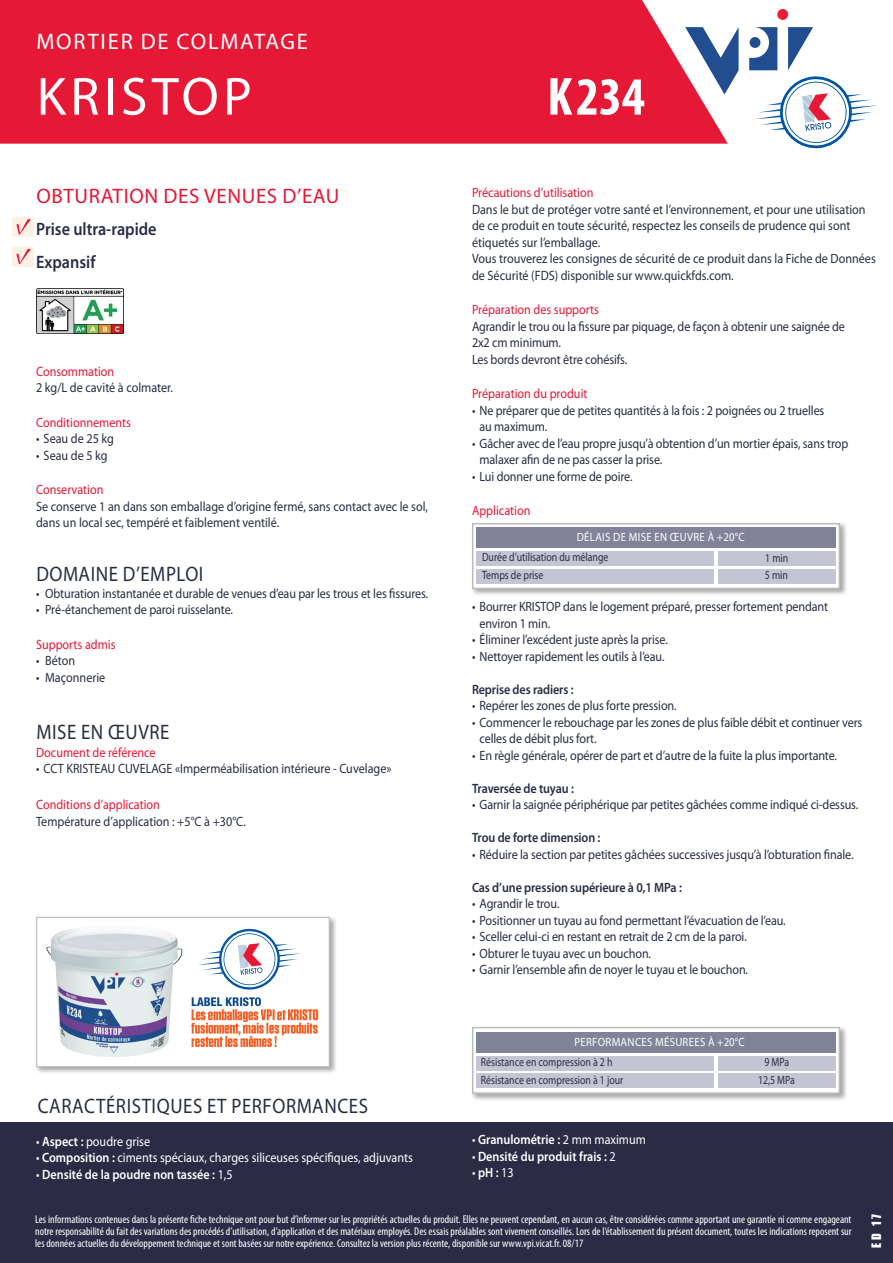
<style>
.page{position:relative;width:893px;height:1263px;background:#fff}
.page>*{position:absolute;margin:0;border:0;box-sizing:border-box;transform-origin:0 0}
.t1{font:54px "Myriad Pro";letter-spacing:.08em;color:#fff}
.t2{font:700 condensed 54px "Myriad Pro";color:#fff}
.t3{font:22.5px "Myriad Pro";letter-spacing:.08em;color:#fff}
.t4{font:21px "Myriad Pro";letter-spacing:.03em;color:#282d45;scale:.9 1}
.t5{font:21px "Myriad Pro";letter-spacing:.03em;color:#e51836}
.t6{font:600 18px/33px "Myriad Pro";color:#282d45;scale:.9 1}
.t7{font:13.5px/16.5px "Myriad Pro";letter-spacing:-.01em;color:#282d45;scale:.9 1}
.t8{font:13.5px "Myriad Pro";color:#e51836;scale:.9 1}
.t9{font:13.5px "Myriad Pro";color:#fff;scale:.9 1}
.t10{font:600 13.5px "Myriad Pro";letter-spacing:-.01em;color:#282d45;scale:.9 1}
.t11{font:600 13.5px "Myriad Pro";color:#fff;scale:.9 1}
.t12{font:12px/17.7px "Myriad Pro";color:#282d45;scale:.82 1}
.t13{font:12px "Myriad Pro";letter-spacing:.03em;color:#fff;scale:.9 1}
.t14{font:12px "Impact";color:#fff}
.t15{font:condensed 11.25px/12px "Myriad Pro";color:#fff;text-align:justify}
.s1{font-weight:600}
.s2{font-weight:400}
</style>
<div class="page">
<div style="left:0;top:0;width:648px;height:144px;background:#e51836"></div>
<div style="left:0;top:1122px;width:893px;height:141px;background:#282d45"></div>
<svg style="left:648px;top:9px;width:229px;height:140px"></svg>
<img style="left:36px;top:288px;width:88px;height:46px">
<div style="left:470px;top:1025px;width:378px;height:76px;background:#231f20;opacity:.4"></div>
<div style="left:472px;top:1027px;width:368px;height:67px;background:#fff;border:2px solid #bcbdc0"></div>
<div style="left:476px;top:1032px;width:360px;height:21px;background:#7f8499"></div>
<div style="left:476px;top:1056px;width:238px;height:14px;background:#c3c6d2"></div>
<div style="left:718px;top:1056px;width:117px;height:14px;background:#c3c6d2"></div>
<div style="left:476px;top:1073px;width:238px;height:15px;background:#c3c6d2"></div>
<div style="left:718px;top:1073px;width:117px;height:15px;background:#c3c6d2"></div>
<div style="left:13px;top:217px;width:21px;height:20px;background:#fdf0e4"></div>
<svg style="left:17px;top:219px;width:14px;height:16px"></svg>
<div style="left:13px;top:247px;width:21px;height:19px;background:#fdf0e4"></div>
<svg style="left:17px;top:249px;width:14px;height:16px"></svg>
<div style="left:470px;top:521px;width:378px;height:75px;background:#231f20;opacity:.4"></div>
<div style="left:472px;top:523px;width:368px;height:66px;background:#fff;border:2px solid #bcbdc0"></div>
<div style="left:476px;top:527px;width:360px;height:21px;background:#7f8499"></div>
<div style="left:476px;top:551px;width:238px;height:15px;background:#c3c6d2"></div>
<div style="left:718px;top:551px;width:117px;height:15px;background:#c3c6d2"></div>
<div style="left:476px;top:568px;width:238px;height:15px;background:#c3c6d2"></div>
<div style="left:718px;top:568px;width:117px;height:15px;background:#c3c6d2"></div>
<div style="left:34px;top:915px;width:303px;height:159px;background:#231f20;opacity:.4"></div>
<div style="left:36px;top:917px;width:294px;height:150px;background:#fff;border:1px solid #bcbdc0"></div>
<img style="left:46px;top:928px;width:136px;height:129px">
<img style="left:191px;top:997px;width:128px;height:49px">
<svg style="left:198px;top:928px;width:103px;height:62px"></svg>
<h2 class="t3" style="left:36px;top:27px;width:33px">Morti</h2>
<h2 class="t3" style="left:108px;top:27px;width:202px">er de Colmatage</h2>
<h1 class="t1" style="left:37px;top:63px;width:217px">KRISTOP</h1>
<h3 class="t5" style="left:37px;top:183px;width:304px">OBTURATION DES VENUES D’EAU</h3>
<h3 class="t6" style="left:36px;top:212px;width:135px">Prise ultra-rapide<br>Expansif</h3>
<p class="t8" style="left:36px;top:363px;width:88px">Consommation</p>
<p class="t7" style="left:36px;top:379px;width:154px">2 kg/L de cavité à colmater.</p>
<p class="t8" style="left:36px;top:414px;width:107px">Conditionnements</p>
<p class="t7" style="left:36px;top:430px;width:88px">• Seau de 25 kg</p>
<p class="t7" style="left:36px;top:447px;width:81px">• Seau de 5 kg</p>
<p class="t8" style="left:36px;top:481px;width:76px">Conservation</p>
<p class="t7" style="left:36px;top:498px;width:437px">Se conserve 1 an dans son emballage d’origine fermé, sans contact avec le sol, dans un local sec, tempéré et faiblement ventilé.</p>
<h3 class="t4" style="left:36px;top:561px;width:16px">Dom</h3>
<h3 class="t4" style="left:79px;top:561px;width:129px">ain e d’emploi</h3>
<p class="t7" style="left:36px;top:585px;width:437px">• Obturation instantanée et durable de venues d’eau par les trous et les fissures.</p>
<p class="t7" style="left:36px;top:601px;width:220px">• Pré-étanchement de paroi ruisselante.</p>
<p class="t8" style="left:36px;top:636px;width:90px">Supports admis</p>
<p class="t7" style="left:36px;top:652px;width:45px">• Béton</p>
<p class="t7" style="left:36px;top:669px;width:78px">• Maçonnerie</p>
<h3 class="t4" style="left:36px;top:719px;width:147px">MISE EN ŒUVRE</h3>
<p class="t8" style="left:36px;top:744px;width:134px">Document de référence</p>
<p class="t7" style="left:36px;top:760px;width:396px">• CCT KRISTEAU CUVELAGE «Imperméabilisation intérieure - Cuvelage»</p>
<p class="t8" style="left:36px;top:796px;width:139px">Conditions d’application</p>
<p class="t7" style="left:36px;top:813px;width:234px">Température d’application : +5°C à +30°C.</p>
<h3 class="t4" style="left:38px;top:1093px;width:369px">CARACTÉRISTIQUES ET PERFORMANCES</h3>
<p class="t9" style="left:36px;top:1133px;width:128px">• <span class="s1">Aspect :</span> poudre grise</p>
<p class="t9" style="left:36px;top:1149px;width:420px">• <span class="s1">Composition :</span> ciments spéciaux, charges siliceuses spécifiques, adjuvants</p>
<p class="t11" style="left:36px;top:1165px;width:220px"><span class="s2">•</span> Densité de la poudre non tassée : <span class="s2">1,5</span></p>
<h1 class="t2" style="left:547px;top:63px;width:99px">K234</h1>
<p class="t8" style="left:472px;top:184px;width:136px">Précautions d’utilisation</p>
<p class="t7" style="left:472px;top:201px;width:450px">Dans le but de protéger votre santé et l’environnement, et pour une utilisation de ce produit en toute sécurité, respectez les conseils de prudence qui sont étiquetés sur l’emballage.<br>Vous trouverez les consignes de sécurité de ce produit dans la Fiche de Données de Sécurité (FDS) disponible sur www.quickfds.com.</p>
<p class="t8" style="left:472px;top:301px;width:143px">Préparation des supports</p>
<p class="t7" style="left:472px;top:318px;width:416px">Agrandir le trou ou la fissure par piquage, de façon à obtenir une saignée de<br>2x2 cm minimum.<br>Les bords devront être cohésifs.</p>
<p class="t8" style="left:472px;top:385px;width:130px">Préparation du produit</p>
<p class="t7" style="left:479px;top:402px;width:385px;text-indent:-7px">• Ne préparer que de petites quantités à la fois : 2 poignées ou 2 truelles au maximum.</p>
<p class="t7" style="left:479px;top:435px;width:411px;text-indent:-7px">• Gâcher avec de l’eau propre jusqu’à obtention d’un mortier épais, sans trop malaxer afin de ne pas casser la prise.</p>
<p class="t7" style="left:472px;top:468px;width:180px">• Lui donner une forme de poire.</p>
<p class="t8" style="left:472px;top:502px;width:66px">Application</p>
<p class="t13" style="left:577px;top:530px;width:188px">DÉLAIS DE MISE EN ŒUVRE À +20°C</p>
<p class="t12" style="left:482px;top:548px;width:156px">Durée d’utilisation du mélange<br>Temps de prise</p>
<p class="t12" style="left:765px;top:548px;width:30px">1 min<br>5 min</p>
<p class="t7" style="left:479px;top:598px;width:389px;text-indent:-7px">• Bourrer KRISTOP dans le logement préparé, presser fortement pendant environ 1 min.</p>
<p class="t7" style="left:472px;top:631px;width:219px">• Éliminer l’excédent juste après la prise.</p>
<p class="t7" style="left:472px;top:648px;width:215px">• Nettoyer rapidement les outils à l’eau.</p>
<p class="t10" style="left:472px;top:681px;width:114px">Reprise des radiers :</p>
<p class="t7" style="left:472px;top:697px;width:229px">• Repérer les zones de plus forte pression.</p>
<p class="t7" style="left:479px;top:714px;width:427px;text-indent:-7px">• Commencer le rebouchage par les zones de plus faible débit et continuer vers celles de débit plus fort.</p>
<p class="t7" style="left:472px;top:747px;width:407px">• En règle générale, opérer de part et d’autre de la fuite la plus importante.</p>
<p class="t10" style="left:472px;top:780px;width:115px">Traversée de tuyau :</p>
<p class="t7" style="left:472px;top:796px;width:431px">• Garnir la saignée périphérique par petites gâchées comme indiqué ci-dessus.</p>
<p class="t10" style="left:472px;top:829px;width:144px">Trou de forte dimension :</p>
<p class="t7" style="left:472px;top:846px;width:425px">• Réduire la section par petites gâchées successives jusqu’à l’obturation finale.</p>
<p class="t10" style="left:472px;top:879px;width:235px">Cas d’une pression supérieure à 0,1 MPa :</p>
<p class="t7" style="left:472px;top:895px;width:99px">• Agrandir le trou.</p>
<p class="t7" style="left:472px;top:912px;width:350px">• Positionner un tuyau au fond permettant l’évacuation de l’eau.</p>
<p class="t7" style="left:472px;top:928px;width:307px">• Sceller celui-ci en restant en retrait de 2 cm de la paroi.</p>
<p class="t7" style="left:472px;top:945px;width:201px">• Obturer le tuyau avec un bouchon.</p>
<p class="t7" style="left:472px;top:961px;width:308px">• Garnir l’ensemble afin de noyer le tuyau et le bouchon.</p>
<p class="t13" style="left:574px;top:1035px;width:191px">PERFORMANCES MÉSUREES À +20°C</p>
<p class="t12" style="left:481px;top:1053px;width:175px">Résistance en compression à 2 h<br>Résistance en compression à 1 jour</p>
<p class="t12" style="left:758px;top:1053px;width:46px;text-align:center">9 MPa<br>12,5 MPa</p>
<p class="t11" style="left:472px;top:1131px;width:195px"><span class="s2">•</span> Granulométrie : <span class="s2">2 mm maximum</span></p>
<p class="t11" style="left:472px;top:1148px;width:161px"><span class="s2">•</span> Densité du produit frais : <span class="s2">2</span></p>
<p class="t9" style="left:472px;top:1164px;width:48px">• <span class="s1">pH :</span> 13</p>
<p class="t15" style="left:35px;top:1213px;width:818px">Les informations contenues dans la présente fiche technique ont pour but d’informer sur les propriétés actuelles du produit. Elles ne peuvent cependant, en aucun cas, être considérées comme apportant une garantie ni comme engageant notre responsabilité du fait des variations des procédés d’utilisation, d’application et des matériaux employés. Des essais préalables sont vivement conseillés. Lors de l’établissement du présent document, toutes les indications reposent sur les données actuelles du développement technique et sont basées sur notre expérience. Consultez la version plus récente, disponible sur www.vpi.vicat.fr. 08/17</p>
<p class="t14" style="left:867px;top:1247px;width:35px;rotate:-90deg">ED 17</p>
</div>
